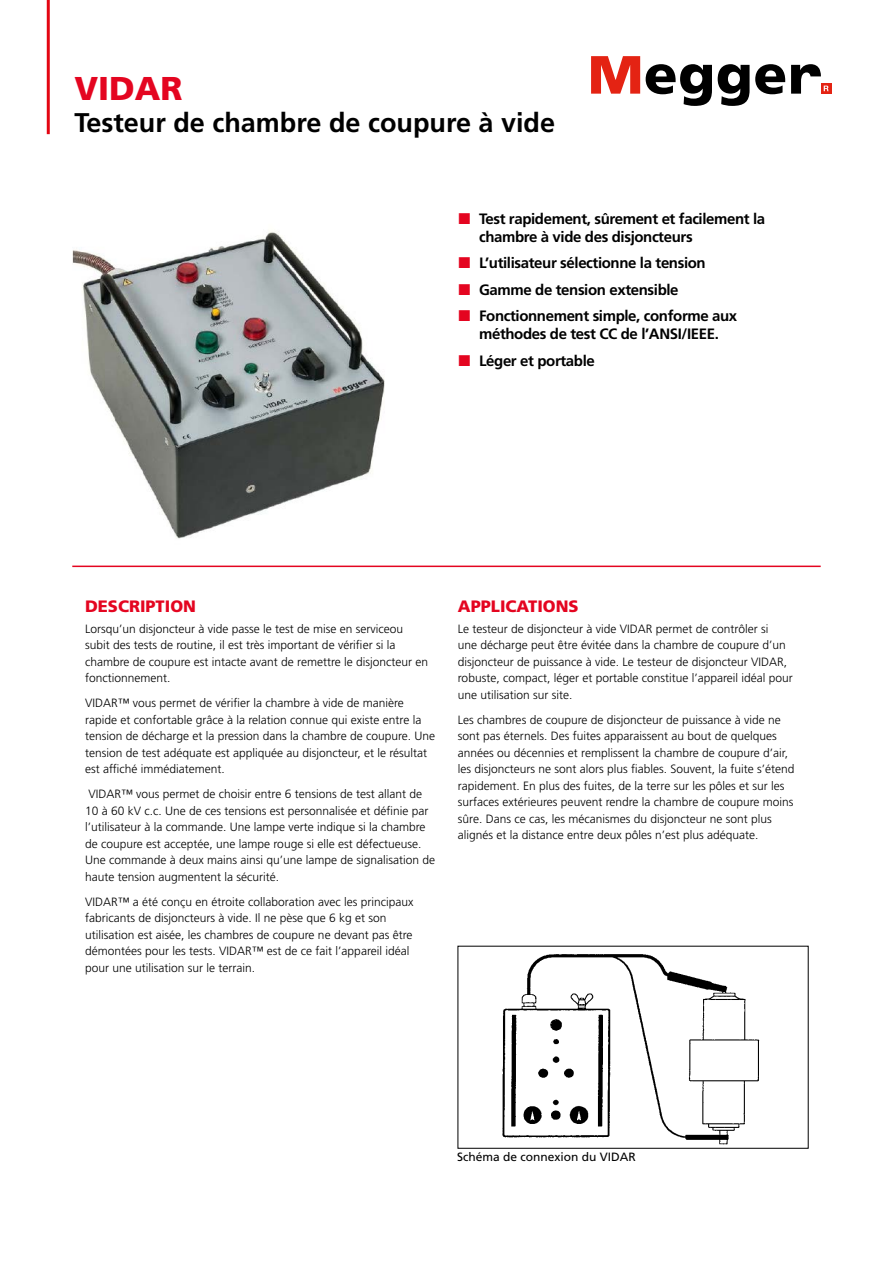
<style>
.page{position:relative;width:893px;height:1263px;background:#fff}
.page>*{position:absolute;margin:0;border:0;box-sizing:border-box;transform-origin:0 0}
.t1{font:900 33px "Frutiger LT Std";color:#e40520}
.t2{font:700 27px "Frutiger LT Std";color:#000}
.t3{font:900 16.5px "Frutiger LT Std";color:#e40520}
.t4{font:700 15px/26.5px "Frutiger LT Std";letter-spacing:-.025em;color:#000}
.t5{font:300 12px/16.5px "Frutiger LT Std";color:#000}
.t6{font:12px "Frutiger LT Std";color:#000}
</style>
<div class="page">
<img style="left:72px;top:231px;width:313px;height:308px">
<img style="left:502px;top:954px;width:258px;height:191px">
<div style="left:458px;top:946px;width:351px;height:203px;border:1px solid #000"></div>
<hr style="left:47px;top:0;width:3px;height:134px;background:#e30613">
<svg style="left:828px;top:84px;width:3px;height:10px"></svg>
<svg style="left:591px;top:56px;width:49px;height:38px"></svg>
<svg style="left:646px;top:64px;width:66px;height:42px"></svg>
<svg style="left:718px;top:64px;width:67px;height:42px"></svg>
<svg style="left:791px;top:64px;width:37px;height:30px"></svg>
<hr style="left:72px;top:566px;width:749px;height:1px;background:#e40520">
<h1 class="t1" style="left:74px;top:68px;width:110px">VIDAR</h1>
<h2 class="t2" style="left:74px;top:107px;width:482px">Testeur de chambre de coupure à vide</h2>
<p class="t4" style="left:479px;top:210px;width:288px;line-height:18px">Test rapidement, sûrement et facilement la chambre à vide des disjoncteurs</p>
<p class="t4" style="left:479px;top:250px;width:260px">L’utilisateur sélectionne la tension<br>Gamme de tension extensible<br>Fonctionnement simple, conforme aux</p>
<p class="t4" style="left:479px;top:321px;width:241px">méthodes de test CC de l’ANSI/IEEE.<br>Léger et portable</p>
<h3 class="t3" style="left:85px;top:596px;width:112px">DESCRIPTION</h3>
<p class="t5" style="left:85px;top:620px;width:345px">Lorsqu’un disjoncteur à vide passe le test de mise en serviceou subit des tests de routine, il est très important de vérifier si la chambre de coupure est intacte avant de remettre le disjoncteur en fonctionnement.</p>
<p class="t5" style="left:85px;top:695px;width:352px">VIDAR™ vous permet de vérifier la chambre à vide de manière rapide et confortable grâce à la relation connue qui existe entre la tension de décharge et la pression dans la chambre de coupure. Une tension de test adéquate est appliquée au disjoncteur, et le résultat est affiché immédiatement.</p>
<p class="t5" style="left:85px;top:786px;width:352px">VIDAR™ vous permet de choisir entre 6 tensions de test allant de<br>10 à 60 kV c.c. Une de ces tensions est personnalisée et définie par l’utilisateur à la commande. Une lampe verte indique si la chambre de coupure est acceptée, une lampe rouge si elle est défectueuse.<br>Une commande à deux mains ainsi qu’une lampe de signalisation de haute tension augmentent la sécurité.</p>
<p class="t5" style="left:85px;top:893px;width:330px">VIDAR™ a été conçu en étroite collaboration avec les principaux fabricants de disjoncteurs à vide. Il ne pèse que 6 kg et son utilisation est aisée, les chambres de coupure ne devant pas être démontées pour les tests. VIDAR™ est de ce fait l’appareil idéal pour une utilisation sur le terrain.</p>
<h3 class="t3" style="left:458px;top:596px;width:122px">APPLICATIONS</h3>
<p class="t5" style="left:458px;top:620px;width:336px">Le testeur de disjoncteur à vide VIDAR permet de contrôler si<br>une décharge peut être évitée dans la chambre de coupure d’un disjoncteur de puissance à vide. Le testeur de disjoncteur VIDAR, robuste, compact, léger et portable constitue l’appareil idéal pour une utilisation sur site.</p>
<p class="t5" style="left:458px;top:711px;width:338px">Les chambres de coupure de disjoncteur de puissance à vide ne sont pas éternels. Des fuites apparaissent au bout de quelques années ou décennies et remplissent la chambre de coupure d’air, les disjoncteurs ne sont alors plus fiables. Souvent, la fuite s’étend rapidement. En plus des fuites, de la terre sur les pôles et sur les surfaces extérieures peuvent rendre la chambre de coupure moins sûre. Dans ce cas, les mécanismes du disjoncteur ne sont plus alignés et la distance entre deux pôles n’est plus adéquate.</p>
<p class="t6" style="left:457px;top:1150px;width:180px">Schéma de connexion du VIDAR</p>
</div>
